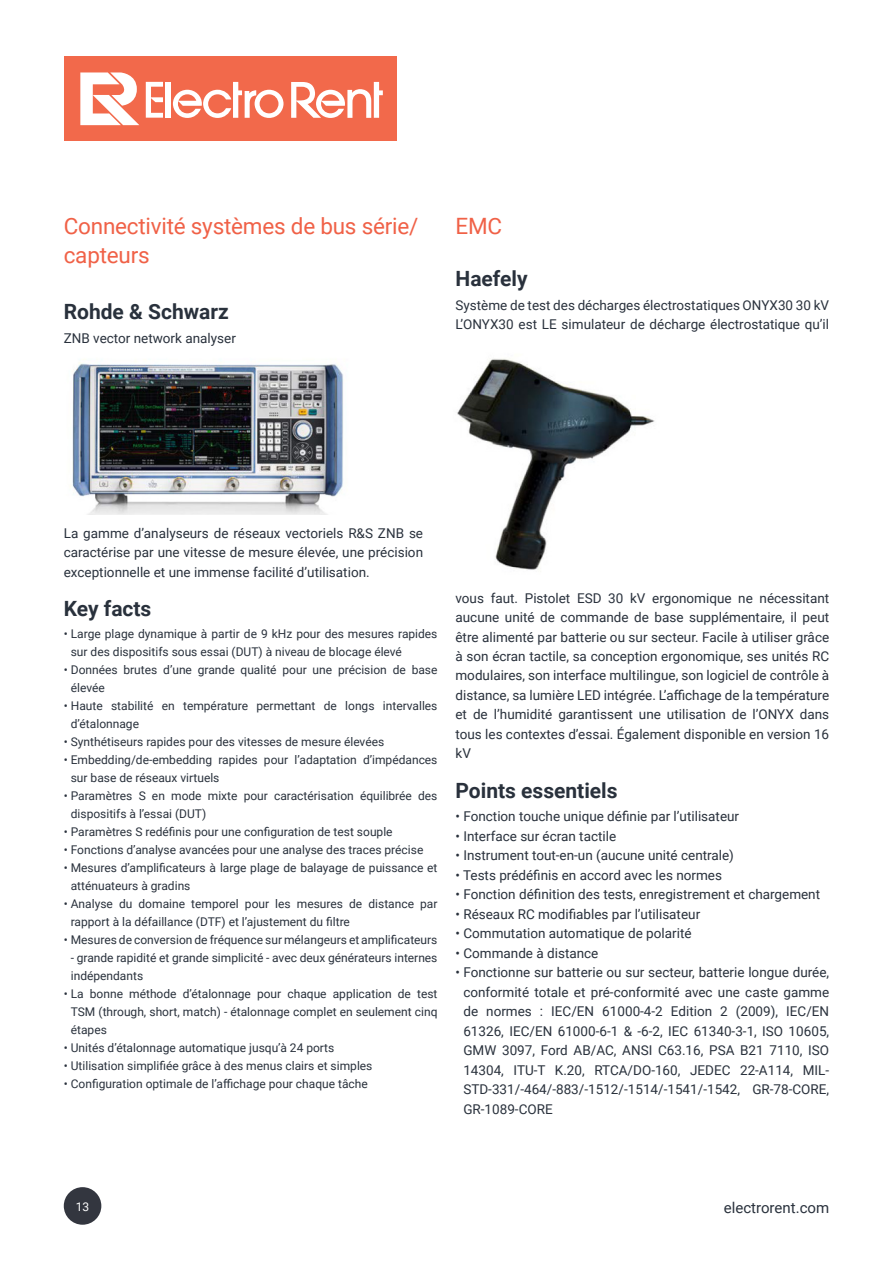
<style>
.page{position:relative;width:893px;height:1263px;background:#fff}
.page>*{position:absolute;margin:0;border:0;box-sizing:border-box;transform-origin:0 0}
.t1{font:22.5px/28.5px "Roboto";letter-spacing:-.01em;color:#f06147}
.t2{font:700 21px "Roboto";color:#29313c}
.t3{font:15px "Roboto";color:#29313c}
.t4{font:13.5px/19.5px "Roboto";color:#29313c;text-align:justify}
.t5{font:12px/18px "Roboto";color:#29313c}
.t6{font:12px "Roboto";color:#fff}
</style>
<div class="page">
<div style="left:64px;top:1187px;width:37px;height:38px;background:#33363f;border-radius:50%"></div>
<div style="left:64px;top:56px;width:333px;height:85px;background:#f2694b"></div>
<svg style="left:291px;top:82px;width:92px;height:36px"></svg>
<svg style="left:146px;top:82px;width:17px;height:36px"></svg>
<div style="left:166px;top:82px;width:5px;height:36px;background:#fff"></div>
<svg style="left:173px;top:82px;width:111px;height:36px"></svg>
<svg style="left:80px;top:72px;width:59px;height:53px"></svg>
<img style="left:70px;top:359px;width:273px;height:155px">
<img style="left:457px;top:358px;width:198px;height:212px">
<p class="t1" style="left:64px;top:211px;width:356px">Connectivité systèmes de bus série/ capteurs</p>
<p class="t2" style="left:64px;top:297px;width:167px">Rohde &amp; Schwarz</p>
<p class="t4" style="left:64px;top:328px;width:174px">ZNB vector network analyser</p>
<p class="t1" style="left:455px;top:211px;width:48px">EMC</p>
<p class="t2" style="left:455px;top:264px;width:74px">Haefely</p>
<p class="t4" style="left:455px;top:295px;width:375px">Système de test des décharges électrostatiques ONYX30 30 kV</p>
<p class="t4" style="left:455px;top:314px;width:375px">L’ONYX30 est LE simulateur de décharge électrostatique qu’il</p>
<p class="t4" style="left:64px;top:523px;width:361px">La gamme d’analyseurs de réseaux vectoriels R&amp;S ZNB se caractérise par une vitesse de mesure élevée, une précision exceptionnelle et une immense facilité d’utilisation.</p>
<p class="t2" style="left:64px;top:594px;width:89px">Key facts</p>
<p class="t5" style="left:71px;top:624px;width:368px;text-indent:-7px">• Large plage dynamique à partir de 9 kHz pour des mesures rapides sur des dispositifs sous essai (DUT) à niveau de blocage élevé</p>
<p class="t5" style="left:71px;top:660px;width:368px;text-indent:-7px">• Données brutes d’une grande qualité pour une précision de base élevée</p>
<p class="t5" style="left:71px;top:696px;width:368px;text-indent:-7px">• Haute stabilité en température permettant de longs intervalles d’étalonnage</p>
<p class="t5" style="left:64px;top:732px;width:322px">• Synthétiseurs rapides pour des vitesses de mesure élevées</p>
<p class="t5" style="left:71px;top:750px;width:368px;text-indent:-7px">• Embedding/de-embedding rapides pour l’adaptation d’impédances sur base de réseaux virtuels</p>
<p class="t5" style="left:71px;top:786px;width:368px;text-indent:-7px">• Paramètres S en mode mixte pour caractérisation équilibrée des dispositifs à l’essai (DUT)</p>
<p class="t5" style="left:64px;top:822px;width:330px">• Paramètres S redéfinis pour une configuration de test souple</p>
<p class="t5" style="left:64px;top:840px;width:361px">• Fonctions d’analyse avancées pour une analyse des traces précise</p>
<p class="t5" style="left:71px;top:858px;width:368px;text-indent:-7px">• Mesures d’amplificateurs à large plage de balayage de puissance et atténuateurs à gradins</p>
<p class="t5" style="left:71px;top:894px;width:368px;text-indent:-7px">• Analyse du domaine temporel pour les mesures de distance par rapport à la défaillance (DTF) et l’ajustement du filtre</p>
<p class="t5" style="left:64px;top:930px;width:375px">• Mesures de conversion de fréquence sur mélangeurs et amplificateurs</p>
<p class="t5" style="left:71px;top:948px;width:368px">- grande rapidité et grande simplicité - avec deux générateurs internes indépendants</p>
<p class="t5" style="left:71px;top:984px;width:368px;text-align:justify;text-indent:-7px">• La bonne méthode d’étalonnage pour chaque application de test TSM (through, short, match) - étalonnage complet en seulement cinq étapes</p>
<p class="t5" style="left:64px;top:1038px;width:272px">• Unités d’étalonnage automatique jusqu’à 24 ports</p>
<p class="t5" style="left:64px;top:1056px;width:310px">• Utilisation simplifiée grâce à des menus clairs et simples</p>
<p class="t5" style="left:64px;top:1074px;width:306px">• Configuration optimale de l’affichage pour chaque tâche</p>
<p class="t4" style="left:455px;top:587px;width:375px">vous faut. Pistolet ESD 30 kV ergonomique ne nécessitant aucune unité de commande de base supplémentaire, il peut être alimenté par batterie ou sur secteur. Facile à utiliser grâce à son écran tactile, sa conception ergonomique, ses unités RC modulaires, son interface multilingue, son logiciel de contrôle à distance, sa lumière LED intégrée. L’affichage de la température et de l’humidité garantissent une utilisation de l’ONYX dans tous les contextes d’essai. Également disponible en version 16 kV</p>
<p class="t2" style="left:455px;top:775px;width:164px">Points essentiels</p>
<p class="t4" style="left:455px;top:806px;width:285px">• Fonction touche unique définie par l’utilisateur</p>
<p class="t4" style="left:455px;top:826px;width:162px">• Interface sur écran tactile</p>
<p class="t4" style="left:455px;top:845px;width:280px">• Instrument tout-en-un (aucune unité centrale)</p>
<p class="t4" style="left:455px;top:865px;width:268px">• Tests prédéfinis en accord avec les normes</p>
<p class="t4" style="left:455px;top:884px;width:366px">• Fonction définition des tests, enregistrement et chargement</p>
<p class="t4" style="left:455px;top:904px;width:246px">• Réseaux RC modifiables par l’utilisateur</p>
<p class="t4" style="left:455px;top:923px;width:238px">• Commutation automatique de polarité</p>
<p class="t4" style="left:455px;top:943px;width:144px">• Commande à distance</p>
<p class="t4" style="left:463px;top:962px;width:367px;text-indent:-8px">• Fonctionne sur batterie ou sur secteur, batterie longue durée, conformité totale et pré-conformité avec une caste gamme de normes : IEC/EN 61000-4-2 Edition 2 (2009), IEC/EN 61326, IEC/EN 61000-6-1 &amp; -6-2, IEC 61340-3-1, ISO 10605, GMW 3097, Ford AB/AC, ANSI C63.16, PSA B21 7110, ISO 14304, ITU-T K.20, RTCA/DO-160, JEDEC 22-A114, MIL-STD-331/-464/-883/-1512/-1514/-1541/-1542, GR-78-CORE, GR-1089-CORE</p>
<p class="t6" style="left:76px;top:1198px;width:15px">13</p>
<p class="t3" style="left:724px;top:1197px;width:107px">electrorent.com</p>
</div>
